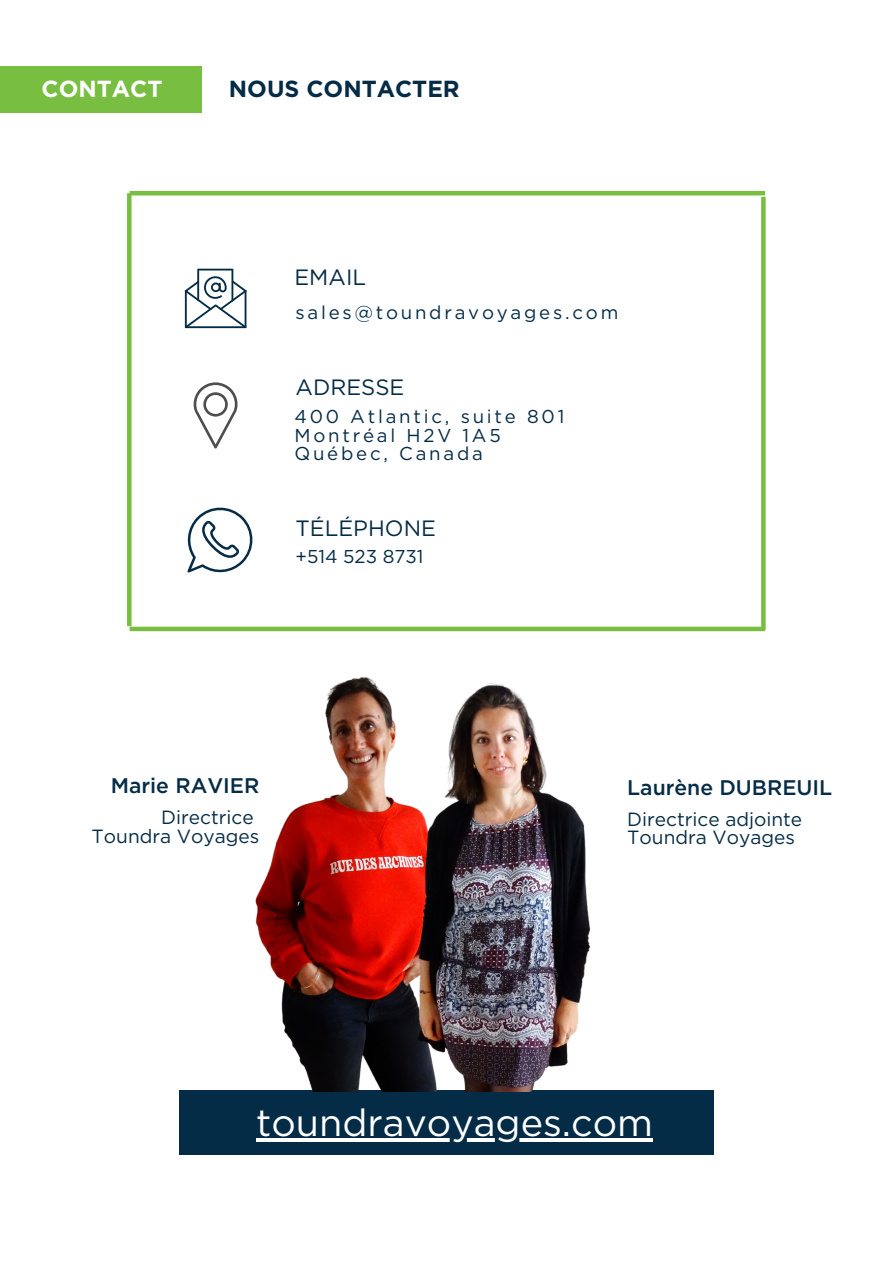
<style>
.page{position:relative;width:893px;height:1264px;background:#fff}
.page>*{position:absolute;margin:0;border:0;box-sizing:border-box;transform-origin:0 0}
.t1{font:37.8px "Gotham";color:#fff}
.t2{font:700 23.25px "Gotham";color:#052c47}
.t3{font:700 23.25px "Gotham";color:#fff}
.t4{font:22.2px "Gotham";color:#052c47}
.t5{font:500 21.15px "Gotham";color:#052c47}
.t6{font:19.05px/18px "Gotham";color:#052c47}
.t7{font:18.6px/18.5px "Gotham";letter-spacing:.15em;color:#052c47}
.t8{font:18.6px "Gotham";color:#052c47}
</style>
<div class="page">
<div style="left:0;top:67px;width:201px;height:46px;background:#78be41"></div>
<div style="left:129px;top:626px;width:636px;height:5px;background:#78be41"></div>
<hr style="left:129px;top:191px;width:636px;height:4px;background:#78be41">
<svg style="left:761px;top:197px;width:4px;height:430px;background:#7dc048"></svg>
<hr style="left:127px;top:193px;width:4px;height:433px;background:#78be41">
<svg style="left:187px;top:507px;width:66px;height:66px"></svg>
<svg style="left:194px;top:382px;width:43px;height:67px"></svg>
<svg style="left:185px;top:269px;width:61px;height:59px"></svg>
<div style="left:179px;top:1090px;width:534px;height:65px;background:#052c47"></div>
<img style="left:255px;top:709px;width:71px;height:382px">
<img style="left:326px;top:676px;width:265px;height:415px">
<hr style="left:256px;top:1138px;width:397px;height:3px;background:#fff">
<p class="t3" style="left:42px;top:78px;width:122px">CONTACT</p>
<p class="t2" style="left:229px;top:78px;width:232px">NOUS CONTACTER</p>
<p class="t4" style="left:294px;top:267px;width:73px">EMAIL</p>
<p class="t7" style="left:295px;top:304px;width:324px">sales@toundravoyages.com</p>
<p class="t4" style="left:295px;top:377px;width:110px">ADRESSE</p>
<p class="t7" style="left:294px;top:408px;width:271px">400 Atlantic, suite 801<br>Montréal H2V 1A5<br>Québec, Canada</p>
<p class="t4" style="left:295px;top:518px;width:142px">TÉLÉPHONE</p>
<p class="t8" style="left:295px;top:547px;width:129px">+514 523 8731</p>
<p class="t5" style="left:111px;top:776px;width:150px">Marie RAVIER</p>
<p class="t5" style="left:627px;top:778px;width:207px">Laurène DUBREUIL</p>
<p class="t6" style="left:627px;top:811px;width:176px">Directrice adjointe<br>Toundra Voyages</p>
<p class="t6" style="left:92px;top:809px;width:169px;line-height:19px;text-align:right">Directrice<br>Toundra Voyages</p>
<h1 class="t1" style="left:256px;top:1106px;width:398px">toundravoyages.com</h1>
</div>
